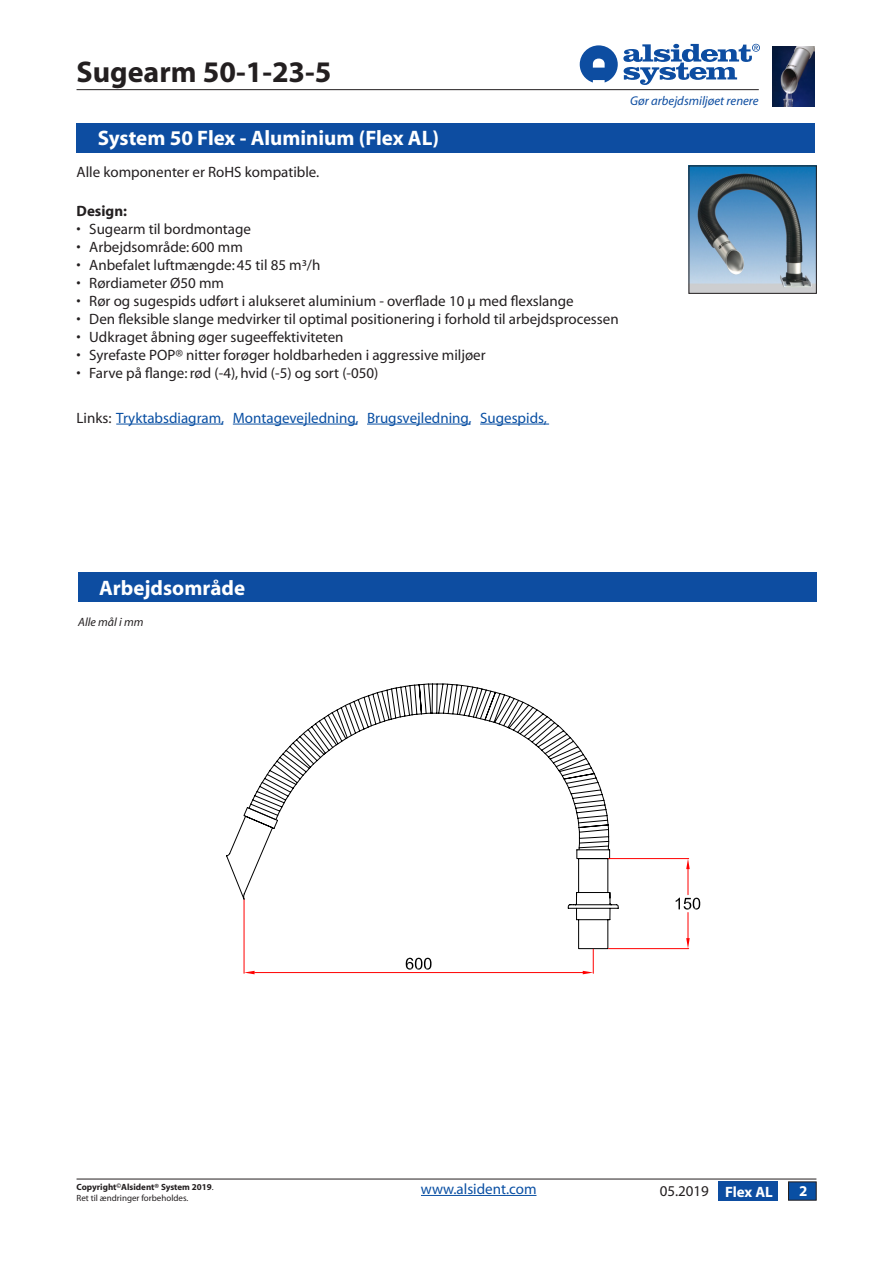
<style>
.page{position:relative;width:893px;height:1263px;background:#fff}
.page>*{position:absolute;margin:0;border:0;box-sizing:border-box;transform-origin:0 0}
.Overskrift{font:700 30px "Myriad";color:#231f20}
.Bjælketekst{font:700 21px "Myriad";color:#fff}
.Punktopstilling{font:15px "Myriad";color:#231f20}
.Brødtekst{font:15px "Myriad";color:#094fa3}
.Brødtekst-2{font:15px "Myriad";color:#231f20}
.Billedtekst{font:15px "Myriad";color:#094fa3}
.Skematekst{font:15px "Myriad";color:#231f20}
.Sidetal{font:700 15px "Myriad";letter-spacing:-.005em;color:#fff}
.BR{font:700 15px "Myriad";color:#231f20}
.t1{font:italic 12.75px "Myriad";color:#0d4da1}
.Billedtekst-2{font:italic 12px "Myriad";color:#231f20}
.Brødtekst-3{font:700 9px/10.5px "Myriad";color:#231f20}
.s1{color:#231f20}
.s2{font-weight:400}
</style>
<div class="page">
<img style="left:772px;top:47px;width:43px;height:60px">
<svg style="left:580px;top:44px;width:180px;height:41px"></svg>
<hr style="left:77px;top:89px;width:682px;height:1px;background:#231f20">
<hr style="left:77px;top:1179px;width:739px;height:1px;background:#231f20">
<hr style="left:421px;top:1195px;width:115px;height:1px;background:#094fa3">
<img style="left:691px;top:168px;width:123px;height:123px">
<svg style="left:226px;top:807px;width:393px;height:142px"></svg>
<hr style="left:608px;top:858px;width:81px;height:1px;background:#f00">
<hr style="left:608px;top:948px;width:81px;height:1px;background:#f00">
<svg style="left:676px;top:858px;width:24px;height:91px"></svg>
<hr style="left:244px;top:900px;width:1px;height:73px;background:#f00">
<hr style="left:255px;top:972px;width:328px;height:1px;background:#f00">
<svg style="left:583px;top:949px;width:11px;height:25px"></svg>
<svg style="left:244px;top:971px;width:11px;height:3px"></svg>
<svg style="left:406px;top:958px;width:26px;height:12px"></svg>
<svg style="left:248px;top:683px;width:363px;height:176px"></svg>
<div style="left:719px;top:1181px;width:59px;height:19px;background:#0d4da1"></div>
<div style="left:77px;top:123px;width:738px;height:29px;background:#0d4da1"></div>
<div style="left:78px;top:572px;width:738px;height:30px;background:#0d4da1"></div>
<hr style="left:116px;top:424px;width:107px;height:1px;background:#094fa3">
<hr style="left:233px;top:424px;width:124px;height:1px;background:#094fa3">
<hr style="left:367px;top:424px;width:104px;height:1px;background:#094fa3">
<hr style="left:480px;top:424px;width:69px;height:1px;background:#094fa3">
<div style="left:788px;top:1182px;width:28px;height:18px;background:#094fa3"></div>
<p class="Overskrift" style="left:77px;top:56px;width:257px">Sugearm 50-1-23-5</p>
<p class="Bjælketekst" style="left:98px;top:127px;width:343px">System 50 Flex - Aluminium (Flex AL)</p>
<p class="Brødtekst-2" style="left:77px;top:165px;width:244px">Alle komponenter er RoHS kompatible.</p>
<p class="BR" style="left:77px;top:203px;width:52px">Design:</p>
<p class="Punktopstilling" style="left:77px;top:222px;width:176px">• Sugearm til bordmontage</p>
<p class="Punktopstilling" style="left:77px;top:240px;width:168px">• Arbejdsområde: 600 mm</p>
<p class="Punktopstilling" style="left:77px;top:258px;width:245px">• Anbefalet luftmængde: 45 til 85 m³/h</p>
<p class="Punktopstilling" style="left:77px;top:276px;width:149px">• Rørdiameter Ø50 mm</p>
<p class="Punktopstilling" style="left:77px;top:294px;width:499px">• Rør og sugespids udført i alukseret aluminium - overflade 10 µ med flexslange</p>
<p class="Punktopstilling" style="left:77px;top:312px;width:544px">• Den fleksible slange medvirker til optimal positionering i forhold til arbejdsprocessen</p>
<p class="Punktopstilling" style="left:77px;top:330px;width:269px">• Udkraget åbning øger sugeeffektiviteten</p>
<p class="Punktopstilling" style="left:77px;top:348px;width:411px">• Syrefaste POP® nitter forøger holdbarheden i aggressive miljøer</p>
<p class="Punktopstilling" style="left:77px;top:366px;width:304px">• Farve på flange: rød (-4), hvid (-5) og sort (-050)</p>
<p class="Brødtekst" style="left:77px;top:410px;width:472px"><span class="s1">Links:</span> Tryktabsdiagram, Montagevejledning, Brugsvejledning, Sugespids,</p>
<p class="t1" style="left:630px;top:94px;width:130px">Gør arbejdsmiljøet renere</p>
<p class="Bjælketekst" style="left:99px;top:577px;width:147px">Arbejdsområde</p>
<p class="Billedtekst-2" style="left:78px;top:616px;width:67px">Alle mål i mm</p>
<p class="Brødtekst-3" style="left:77px;top:1182px;width:139px">Copyright<sup>©</sup>Alsident® System 2019<span class="s2">.<br>Ret til ændringer forbeholdes.</span></p>
<p class="Billedtekst" style="left:421px;top:1181px;width:117px">www.alsident.com</p>
<p class="Skematekst" style="left:660px;top:1184px;width:51px">05.2019</p>
<p class="Sidetal" style="left:725px;top:1184px;width:49px">Flex AL</p>
<p class="Sidetal" style="left:799px;top:1183px;width:10px">2</p>
</div>
